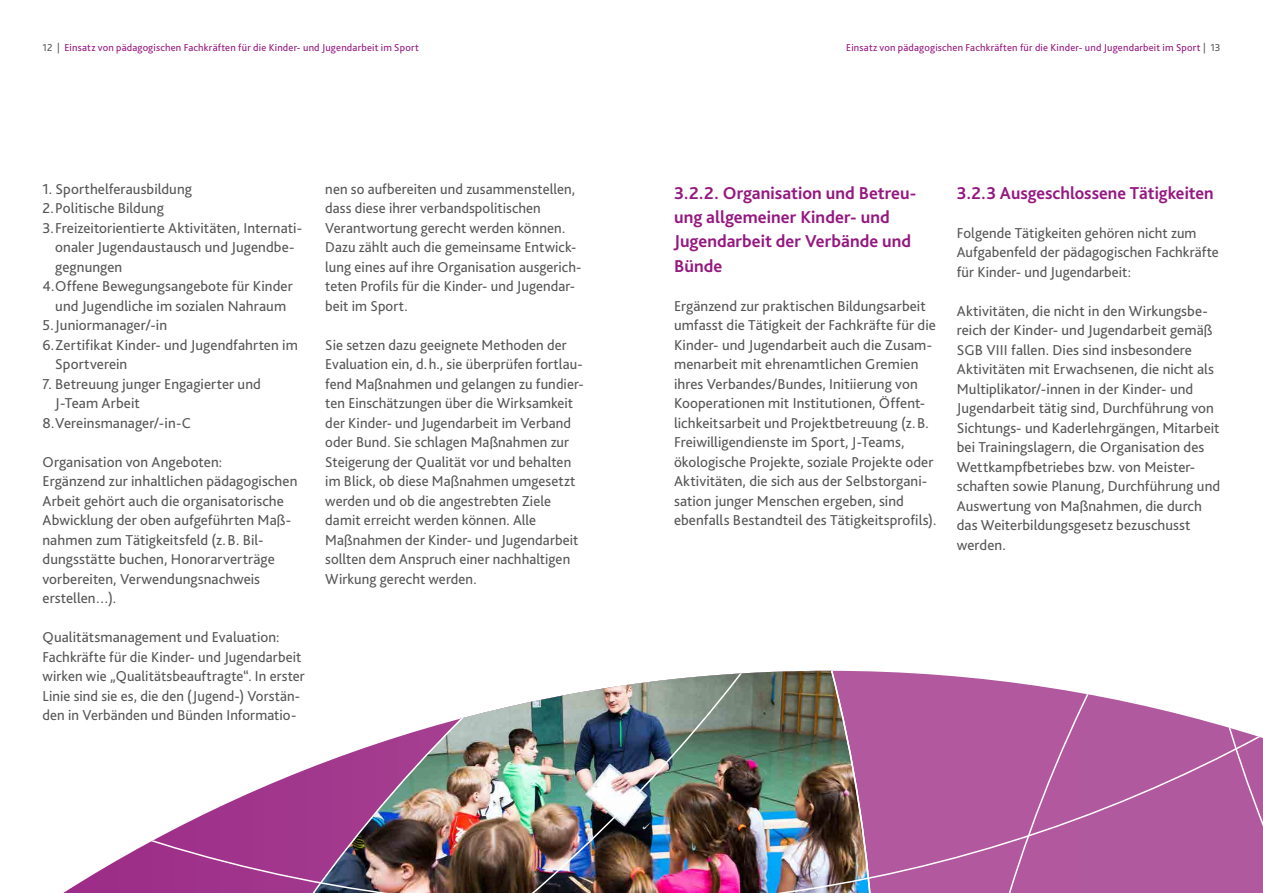
<style>
.page{position:relative;width:1263px;height:893px;background:#fff}
.page>*{position:absolute;margin:0;border:0;box-sizing:border-box;transform-origin:0 0}
.t1{font:700 18px/24.3px "Bliss 2";color:#951881}
.t2{font:15px/19.5px "Bliss 2";letter-spacing:.005em;color:#565656}
.t3{font:10.5px "Bliss 2";letter-spacing:.02em;color:#951881}
.s1{color:#565656}
</style>
<div class="page">
<svg style="left:1052px;top:688px;width:114px;height:205px;background:#b663a4"></svg>
<svg style="left:1166px;top:711px;width:97px;height:182px;background:#b767a6"></svg>
<img style="left:63px;top:671px;width:989px;height:222px">
<p class="t3" style="left:43px;top:40px;width:378px"><span class="s1">12 |</span> Einsatz von pädagogischen Fachkräften für die Kinder- und Jugendarbeit im Sport</p>
<p class="t3" style="left:846px;top:40px;width:376px">Einsatz von pädagogischen Fachkräften für die Kinder- und Jugendarbeit im Sport <span class="s1">| 13</span></p>
<p class="t2" style="left:43px;top:179px;width:151px">1. Sporthelferausbildung</p>
<p class="t2" style="left:43px;top:198px;width:123px">2.Politische Bildung</p>
<p class="t2" style="left:43px;top:218px;width:261px">3.Freizeitorientierte Aktivitäten, Internati-</p>
<p class="t2" style="left:55px;top:237px;width:241px">onaler Jugendaustausch und Jugendbe-</p>
<p class="t2" style="left:55px;top:257px;width:69px">gegnungen</p>
<p class="t2" style="left:43px;top:276px;width:252px">4.Offene Bewegungsangebote für Kinder</p>
<p class="t2" style="left:55px;top:296px;width:232px">und Jugendliche im sozialen Nahraum</p>
<p class="t2" style="left:43px;top:315px;width:126px">5.Juniormanager/-in</p>
<p class="t2" style="left:43px;top:335px;width:257px">6.Zertifikat Kinder- und Jugendfahrten im</p>
<p class="t2" style="left:55px;top:354px;width:74px">Sportverein</p>
<p class="t2" style="left:43px;top:374px;width:220px">7. Betreuung junger Engagierter und</p>
<p class="t2" style="left:55px;top:393px;width:86px">J-Team Arbeit</p>
<p class="t2" style="left:43px;top:413px;width:150px">8.Vereinsmanager/-in-C</p>
<p class="t2" style="left:43px;top:452px;width:256px">Organisation von Angeboten:<br>Ergänzend zur inhaltlichen pädagogischen Arbeit gehört auch die organisatorische Abwicklung der oben aufgeführten Maß&shy;nahmen zum Tätigkeitsfeld (z. B. Bil&shy;dungsstätte buchen, Honorarverträge vorbereiten, Verwendungsnachweis erstellen…).</p>
<p class="t2" style="left:43px;top:627px;width:264px">Qualitätsmanagement und Evaluation:<br>Fachkräfte für die Kinder- und Jugendarbeit wirken wie „Qualitätsbeauftragte“. In erster Linie sind sie es, die den (Jugend-) Vorstän&shy;den in Verbänden und Bünden Informatio-</p>
<p class="t2" style="left:325px;top:179px;width:258px">nen so aufbereiten und zusammenstellen, dass diese ihrer verbandspolitischen Verantwortung gerecht werden können.<br>Dazu zählt auch die gemeinsame Entwick&shy;lung eines auf ihre Organisation ausgerich&shy;teten Profils für die Kinder- und Jugendar&shy;beit im Sport.</p>
<p class="t2" style="left:325px;top:335px;width:260px">Sie setzen dazu geeignete Methoden der Evaluation ein, d.h., sie überprüfen fortlau&shy;fend Maßnahmen und gelangen zu fundier&shy;ten Einschätzungen über die Wirksamkeit der Kinder- und Jugendarbeit im Verband oder Bund. Sie schlagen Maßnahmen zur Steigerung der Qualität vor und behalten im Blick, ob diese Maßnahmen umgesetzt werden und ob die angestrebten Ziele damit erreicht werden können. Alle Maßnahmen der Kinder- und Jugendarbeit sollten dem Anspruch einer nachhaltigen Wirkung gerecht werden.</p>
<p class="t1" style="left:674px;top:180px;width:244px">3.2.2. Organisation und Betreu&shy;ung allgemeiner Kinder- und<br>Jugendarbeit der Verbände und<br>Bünde</p>
<p class="t2" style="left:674px;top:296px;width:264px">Ergänzend zur praktischen Bildungsarbeit umfasst die Tätigkeit der Fachkräfte für die Kinder- und Jugendarbeit auch die Zusam&shy;menarbeit mit ehrenamtlichen Gremien ihres Verbandes/Bundes, Initiierung von Kooperationen mit Institutionen, Öffent&shy;lichkeitsarbeit und Projektbetreuung (z. B.<br>Freiwilligendienste im Sport, J-Teams, ökologische Projekte, soziale Projekte oder Aktivitäten, die sich aus der Selbstorgani&shy;sation junger Menschen ergeben, sind ebenfalls Bestandteil des Tätigkeitsprofils).</p>
<p class="t1" style="left:957px;top:180px;width:258px">3.2.3 Ausgeschlossene Tätigkeiten</p>
<p class="t2" style="left:957px;top:223px;width:264px">Folgende Tätigkeiten gehören nicht zum<br>Aufgabenfeld der pädagogischen Fachkräfte für Kinder- und Jugendarbeit:</p>
<p class="t2" style="left:957px;top:301px;width:265px">Aktivitäten, die nicht in den Wirkungsbe&shy;reich der Kinder- und Jugendarbeit gemäß SGB VIII fallen. Dies sind insbesondere Aktivitäten mit Erwachsenen, die nicht als Multiplikator/-innen in der Kinder- und Jugendarbeit tätig sind, Durchführung von Sichtungs- und Kaderlehrgängen, Mitarbeit bei Trainingslagern, die Organisation des Wettkampfbetriebes bzw. von Meister&shy;schaften sowie Planung, Durchführung und Auswertung von Maßnahmen, die durch das Weiterbildungsgesetz bezuschusst werden.</p>
</div>
